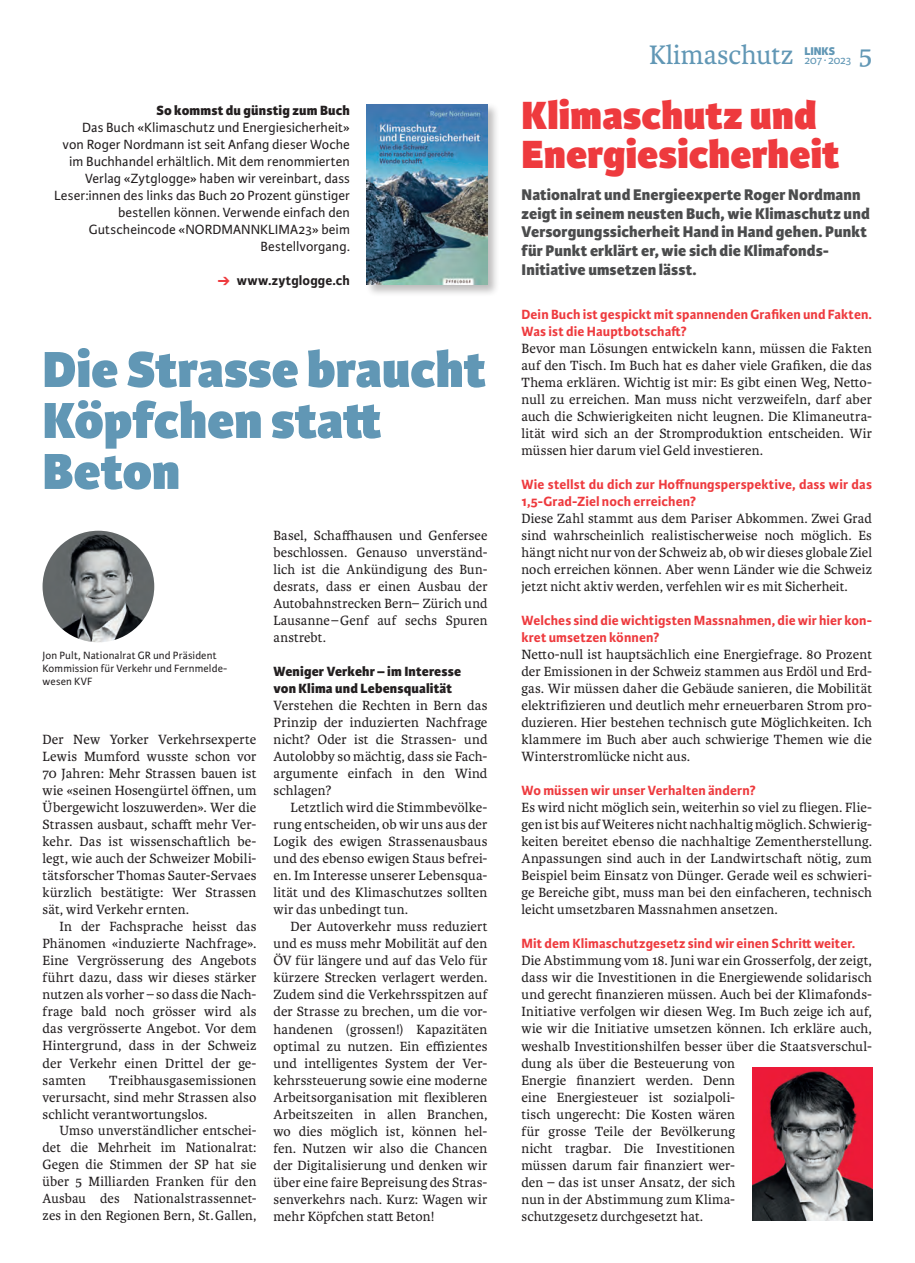
<style>
.page{position:relative;width:915px;height:1263px;background:#fff}
.page>*{position:absolute;margin:0;border:0;box-sizing:border-box;transform-origin:0 0}
.t1{font:800 54px/51px "Karmina Sans";color:#6197b5}
.t2{font:800 42px/39px "Karmina Sans";letter-spacing:.005em;color:#ee3a3e}
.t3{font:28.5px "Karmina";color:#6197b5}
.t4{font:800 16.5px/18.8px "Karmina Sans";letter-spacing:.005em;color:#4b4c4d}
.t5{font:14.25px/17px "Karmina";letter-spacing:.01em;color:#231f20;text-align:justify}
.t6{font:700 14.25px/17px "Karmina Sans";letter-spacing:.01em;color:#ee3a3e}
.t7{font:14.25px/17px "Karmina Sans";letter-spacing:.005em;color:#231f20;text-align:right}
.t8{font:800 14.25px/17px "Karmina Sans";letter-spacing:.01em;color:#231f20}
.t9{font:700 14.25px "Karmina Sans";letter-spacing:.01em;color:#231f20}
.t10{font:12px "Karmina Sans";letter-spacing:-.01em;color:#6197b5}
.t11{font:800 12px "Karmina Sans";color:#6197b5}
.t12{font:11.25px/12.8px "Karmina Sans";letter-spacing:.01em;color:#231f20}
.s1{color:#ee3a3e}
</style>
<div class="page">
<img style="left:43px;top:531px;width:111px;height:111px;border-radius:56px">
<div style="left:365px;top:103px;width:134px;height:194px;background:#231f20;opacity:.3"></div>
<img style="left:367px;top:104px;width:120px;height:181px">
<img style="left:752px;top:1067px;width:120px;height:153px">
<p class="t8" style="left:156px;top:102px;width:195px">So kommst du günstig zum Buch</p>
<p class="t7" style="left:54px;top:119px;width:297px">Das Buch «Klimaschutz und Energiesicherheit»<br>von Roger Nordmann ist seit Anfang dieser Woche im Buchhandel erhältlich. Mit dem renommierten Verlag «Zytglogge» haben wir vereinbart, dass Leser:innen des links das Buch 20 Prozent günstiger bestellen können. Verwende einfach den Gutscheincode «NORDMANNKLIMA23» beim Bestellvorgang.</p>
<p class="t9" style="left:218px;top:272px;width:134px"><span class="s1">➔</span> www.zytglogge.ch</p>
<h1 class="t1" style="left:43px;top:346px;width:445px">Die Strasse braucht<br>Köpfchen statt<br>Beton</h1>
<p class="t12" style="left:43px;top:649px;width:185px">Jon Pult, Nationalrat GR und Präsident<br>Kommission für Verkehr und Fernmelde&shy;wesen KVF</p>
<p class="t5" style="left:43px;top:731px;width:215px">Der New Yorker Verkehrsexperte Lewis Mumford wusste schon vor 70 Jahren: Mehr Strassen bauen ist wie «seinen Hosengürtel öffnen, um Übergewicht loszuwerden». Wer die Strassen ausbaut, schafft mehr Ver&shy;kehr. Das ist wissenschaftlich be&shy;legt, wie auch der Schweizer Mobili&shy;tätsforscher Thomas Sauter-Servaes kürzlich bestätigte: Wer Strassen sät, wird Verkehr ernten.</p>
<p class="t5" style="left:43px;top:918px;width:215px;text-indent:17px">In der Fachsprache heisst das Phänomen «induzierte Nachfrage».<br>Eine Vergrösserung des Angebots führt dazu, dass wir dieses stärker nutzen als vorher – so dass die Nach&shy;frage bald noch grösser wird als das vergrösserte Angebot. Vor dem Hintergrund, dass in der Schweiz der Verkehr einen Drittel der ge&shy;samten</p>
<p class="t5" style="left:43px;top:1071px;width:215px;text-indent:67px">Treibhausgasemissionen verursacht, sind mehr Strassen also schlicht verantwortungslos.</p>
<p class="t5" style="left:43px;top:1122px;width:215px;text-indent:17px">Umso unverständlicher entschei&shy;det die Mehrheit im Nationalrat:<br>Gegen die Stimmen der SP hat sie über 5 Milliarden Franken für den Ausbau des Nationalstrassennet&shy;zes in den Regionen Bern, St.Gallen,</p>
<p class="t5" style="left:273px;top:527px;width:215px">Basel, Schaffhausen und Genfersee beschlossen. Genauso unverständ&shy;lich ist die Ankündigung des Bun&shy;desrats, dass er einen Ausbau der Autobahnstrecken Bern– Zürich und Lausanne –Genf auf sechs Spuren anstrebt.</p>
<p class="t8" style="left:273px;top:663px;width:189px">Weniger Verkehr – im Interesse von Klima und Lebensqualität</p>
<p class="t5" style="left:273px;top:697px;width:215px">Verstehen die Rechten in Bern das Prinzip der induzierten Nachfrage nicht? Oder ist die Strassen- und Autolobby so mächtig, dass sie Fach&shy;argumente einfach in den Wind schlagen?</p>
<p class="t5" style="left:273px;top:799px;width:215px;text-indent:17px">Letztlich wird die Stimmbevölke&shy;rung entscheiden, ob wir uns aus der Logik des ewigen Strassenausbaus und des ebenso ewigen Staus befrei&shy;en. Im Interesse unserer Lebensqua&shy;lität und des Klimaschutzes sollten wir das unbedingt tun.</p>
<p class="t5" style="left:273px;top:918px;width:215px;text-indent:17px">Der Autoverkehr muss reduziert und es muss mehr Mobilität auf den ÖV für längere und auf das Velo für kürzere Strecken verlagert werden.<br>Zudem sind die Verkehrsspitzen auf der Strasse zu brechen, um die vor&shy;handenen (grossen!) Kapazitäten optimal zu nutzen. Ein effizientes und intelligentes System der Ver&shy;kehrssteuerung sowie eine moderne Arbeitsorganisation mit flexibleren Arbeitszeiten in allen Branchen, wo dies möglich ist, können hel&shy;fen. Nutzen wir also die Chancen der Digitalisierung und denken wir über eine faire Bepreisung des Stras&shy;senverkehrs nach. Kurz: Wagen wir mehr Köpfchen statt Beton!</p>
<h3 class="t3" style="left:648px;top:39px;width:146px">Klimaschutz</h3>
<p class="t11" style="left:804px;top:44px;width:32px">LINKS</p>
<p class="t10" style="left:804px;top:53px;width:48px">207 ∙ 2023</p>
<h3 class="t3" style="left:858px;top:39px;width:15px">5</h3>
<h2 class="t2" style="left:521px;top:98px;width:319px">Klimaschutz und<br>Energiesicherheit</h2>
<p class="t4" style="left:521px;top:186px;width:349px">Nationalrat und Energieexperte Roger Nordmann zeigt in seinem neusten Buch, wie Klimaschutz und Versorgungssicherheit Hand in Hand gehen. Punkt für Punkt erklärt er, wie sich die Klimafonds-Initiative umsetzen lässt.</p>
<p class="t6" style="left:521px;top:306px;width:352px">Dein Buch ist gespickt mit spannenden Grafiken und Fakten.<br>Was ist die Hauptbotschaft?</p>
<p class="t5" style="left:521px;top:340px;width:352px">Bevor man Lösungen entwickeln kann, müssen die Fakten auf den Tisch. Im Buch hat es daher viele Grafiken, die das Thema erklären. Wichtig ist mir: Es gibt einen Weg, Netto&shy;null zu erreichen. Man muss nicht verzweifeln, darf aber auch die Schwierigkeiten nicht leugnen. Die Klimaneutra&shy;lität wird sich an der Stromproduktion entscheiden. Wir müssen hier darum viel Geld investieren.</p>
<p class="t6" style="left:521px;top:476px;width:352px">Wie stellst du dich zur Hoffnungsperspektive, dass wir das<br>1,5--Grad-Ziel noch erreichen?</p>
<p class="t5" style="left:521px;top:510px;width:352px">Diese Zahl stammt aus dem Pariser Abkommen. Zwei Grad sind wahrscheinlich realistischerweise noch möglich. Es hängt nicht nur von der Schweiz ab, ob wir dieses globale Ziel noch erreichen können. Aber wenn Länder wie die Schweiz jetzt nicht aktiv werden, verfehlen wir es mit Sicherheit.</p>
<p class="t6" style="left:521px;top:612px;width:352px">Welches sind die wichtigsten Massnahmen, die wir hier kon&shy;kret umsetzen können?</p>
<p class="t5" style="left:521px;top:646px;width:352px">Netto-null ist hauptsächlich eine Energiefrage. 80 Prozent der Emissionen in der Schweiz stammen aus Erdöl und Erd&shy;gas. Wir müssen daher die Gebäude sanieren, die Mobilität elektrifizieren und deutlich mehr erneuerbaren Strom pro&shy;duzieren. Hier bestehen technisch gute Möglichkeiten. Ich klammere im Buch aber auch schwierige Themen wie die Winterstromlücke nicht aus.</p>
<p class="t6" style="left:521px;top:782px;width:236px">Wo müssen wir unser Verhalten ändern?</p>
<p class="t5" style="left:521px;top:799px;width:352px">Es wird nicht möglich sein, weiterhin so viel zu fliegen. Flie&shy;gen ist bis auf Weiteres nicht nachhaltig möglich. Schwierig&shy;keiten bereitet ebenso die nachhaltige Zementherstellung.<br>Anpassungen sind auch in der Landwirtschaft nötig, zum Beispiel beim Einsatz von Dünger. Gerade weil es schwieri&shy;ge Bereiche gibt, muss man bei den einfacheren, technisch leicht umsetzbaren Massnahmen ansetzen.</p>
<p class="t6" style="left:521px;top:935px;width:335px">Mit dem Klimaschutzgesetz sind wir einen Schritt weiter.</p>
<p class="t5" style="left:521px;top:952px;width:352px;text-align:left">Die Abstimmung vom 18. Juni war ein Grosserfolg, der zeigt, dass wir die Investitionen in die Energiewende solidarisch und gerecht finanzieren müssen. Auch bei der Klimafonds-Initiative verfolgen wir diesen Weg. Im Buch zeige ich auf, wie wir die Initiative umsetzen können. Ich erkläre auch, weshalb Investitionshilfen besser über die Staatsverschul&shy;dung als über die Besteuerung von<br>Energie finanziert werden. Denn<br>eine Energiesteuer ist sozialpoli-<br>tisch ungerecht: Die Kosten wären<br>für grosse Teile der Bevölkerung<br>nicht tragbar. Die Investitionen<br>müssen darum fair finanziert wer-<br>den – das ist unser Ansatz, der sich<br>nun in der Abstimmung zum Klima-<br>schutzgesetz durchgesetzt hat.</p>
</div>
